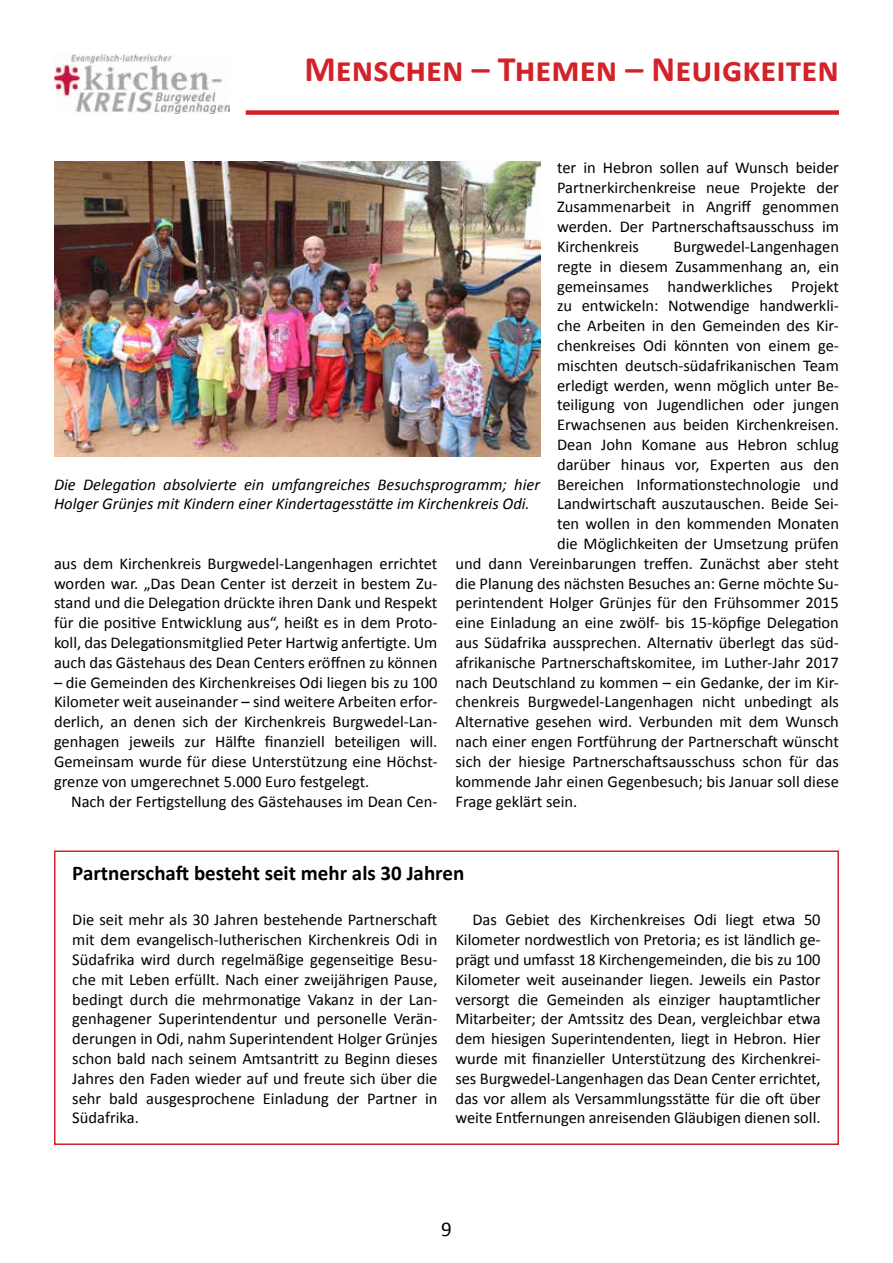
<style>
.page{position:relative;width:893px;height:1263px;background:#fff}
.page>*{position:absolute;margin:0;border:0;box-sizing:border-box;transform-origin:0 0}
.t1{font:700 36px "Calibri";color:#d2232a}
.t2{font:700 21px "Calibri";color:#000}
.t3{font:21px "Calibri";color:#000}
.t4{font:16.5px/19.8px "Calibri";color:#000;text-align:justify}
.t5{font:italic 16.5px/19.8px "Calibri";color:#000}
</style>
<div class="page">
<img style="left:54px;top:54px;width:176px;height:59px">
<div style="left:246px;top:110px;width:593px;height:5px;background:#d2232a"></div>
<img style="left:54px;top:162px;width:486px;height:294px">
<div style="left:54px;top:850px;width:785px;height:295px;border:2px solid #d2232a"></div>
<h1 class="t1" style="left:304px;top:46px;width:536px">Menschen – Themen – Neuigkeiten</h1>
<p class="t4" style="left:557px;top:157px;width:283px">ter in Hebron sollen auf Wunsch beider Partnerkirchenkreise neue Projekte der Zusammenarbeit in Angriff genommen werden. Der Partnerschaftsausschuss im Kirchenkreis</p>
<p class="t4" style="left:673px;top:237px;width:167px">Burgwedel-Langenhagen</p>
<p class="t4" style="left:557px;top:256px;width:283px">regte in diesem Zusammenhang an, ein</p>
<p class="t4" style="left:557px;top:276px;width:283px">gemeinsames handwerkliches Projekt</p>
<p class="t4" style="left:557px;top:296px;width:283px">zu entwickeln: Notwendige handwerkli-</p>
<p class="t4" style="left:557px;top:316px;width:283px">che Arbeiten in den Gemeinden des Kir-</p>
<p class="t4" style="left:557px;top:336px;width:283px">chenkreises Odi könnten von einem ge-</p>
<p class="t4" style="left:557px;top:355px;width:283px">mischten deutsch-südafrikanischen Team</p>
<p class="t4" style="left:557px;top:375px;width:283px">erledigt werden, wenn möglich unter Be-</p>
<p class="t4" style="left:557px;top:395px;width:283px">teiligung von Jugendlichen oder jungen</p>
<p class="t4" style="left:557px;top:415px;width:283px">Erwachsenen aus beiden Kirchenkreisen.</p>
<p class="t4" style="left:557px;top:435px;width:283px">Dean John Komane aus Hebron schlug</p>
<p class="t4" style="left:557px;top:454px;width:283px">darüber hinaus vor, Experten aus den</p>
<p class="t4" style="left:557px;top:474px;width:283px">Bereichen Informationstechnologie und</p>
<p class="t4" style="left:557px;top:494px;width:283px">Landwirtschaft auszutauschen. Beide Sei-</p>
<p class="t4" style="left:557px;top:514px;width:283px">ten wollen in den kommenden Monaten</p>
<p class="t4" style="left:557px;top:534px;width:283px">die Möglichkeiten der Umsetzung prüfen</p>
<p class="t4" style="left:455px;top:553px;width:385px">und dann Vereinbarungen treffen. Zunächst aber steht</p>
<p class="t4" style="left:455px;top:573px;width:385px">die Planung des nächsten Besuches an: Gerne möchte Su-</p>
<p class="t4" style="left:455px;top:593px;width:385px">perintendent Holger Grünjes für den Frühsommer 2015</p>
<p class="t4" style="left:455px;top:613px;width:385px">eine Einladung an eine zwölf- bis 15-köpfige Delegation</p>
<p class="t4" style="left:455px;top:633px;width:385px">aus Südafrika aussprechen. Alternativ überlegt das süd-</p>
<p class="t4" style="left:455px;top:652px;width:385px">afrikanische Partnerschaftskomitee, im Luther-Jahr 2017</p>
<p class="t4" style="left:455px;top:672px;width:385px">nach Deutschland zu kommen – ein Gedanke, der im Kir-</p>
<p class="t4" style="left:455px;top:692px;width:385px">chenkreis Burgwedel-Langenhagen nicht unbedingt als</p>
<p class="t4" style="left:455px;top:712px;width:385px">Alternative gesehen wird. Verbunden mit dem Wunsch</p>
<p class="t4" style="left:455px;top:732px;width:385px">nach einer engen Fortführung der Partnerschaft wünscht</p>
<p class="t4" style="left:455px;top:751px;width:385px">sich der hiesige Partnerschaftsausschuss schon für das</p>
<p class="t4" style="left:455px;top:771px;width:385px">kommende Jahr einen Gegenbesuch; bis Januar soll diese</p>
<p class="t4" style="left:455px;top:791px;width:123px">Frage geklärt sein.</p>
<p class="t5" style="left:54px;top:474px;width:488px">Die Delegation absolvierte ein umfangreiches Besuchsprogramm; hier<br>Holger Grünjes mit Kindern einer Kindertagesstätte im Kirchenkreis Odi.</p>
<p class="t4" style="left:54px;top:553px;width:385px">aus dem Kirchenkreis Burgwedel-Langenhagen errichtet worden war. „Das Dean Center ist derzeit in bestem Zu&shy;stand und die Delegation drückte ihren Dank und Respekt für die positive Entwicklung aus“, heißt es in dem Proto&shy;koll, das Delegationsmitglied Peter Hartwig anfertigte. Um auch das Gästehaus des Dean Centers eröffnen zu können</p>
<p class="t4" style="left:54px;top:672px;width:385px">– die Gemeinden des Kirchenkreises Odi liegen bis zu 100<br>Kilometer weit auseinander – sind weitere Arbeiten erfor&shy;derlich, an denen sich der Kirchenkreis Burgwedel-Lan&shy;genhagen jeweils zur Hälfte finanziell beteiligen will.<br>Gemeinsam wurde für diese Unterstützung eine Höchst&shy;grenze von umgerechnet 5.000 Euro festgelegt.</p>
<p class="t4" style="left:71px;top:791px;width:368px">Nach der Fertigstellung des Gästehauses im Dean Cen-</p>
<p class="t2" style="left:72px;top:860px;width:394px">Partnerschaft besteht seit mehr als 30 Jahren</p>
<p class="t4" style="left:72px;top:910px;width:367px">Die seit mehr als 30 Jahren bestehende Partnerschaft mit dem evangelisch-lutherischen Kirchenkreis Odi in Südafrika wird durch regelmäßige gegenseitige Besu&shy;che mit Leben erfüllt. Nach einer zweijährigen Pause, bedingt durch die mehrmonatige Vakanz in der Lan&shy;genhagener Superintendentur und personelle Verän&shy;derungen in Odi, nahm Superintendent Holger Grünjes schon bald nach seinem Amtsantritt zu Beginn dieses Jahres den Faden wieder auf und freute sich über die sehr bald ausgesprochene Einladung der Partner in Südafrika.</p>
<p class="t4" style="left:455px;top:910px;width:367px;text-indent:17px">Das Gebiet des Kirchenkreises Odi liegt etwa 50<br>Kilometer nordwestlich von Pretoria; es ist ländlich ge&shy;prägt und umfasst 18 Kirchengemeinden, die bis zu 100<br>Kilometer weit auseinander liegen. Jeweils ein Pastor versorgt die Gemeinden als einziger hauptamtlicher Mitarbeiter; der Amtssitz des Dean, vergleichbar etwa dem hiesigen Superintendenten, liegt in Hebron. Hier wurde mit finanzieller Unterstützung des Kirchenkrei&shy;ses Burgwedel-Langenhagen das Dean Center errichtet, das vor allem als Versammlungsstätte für die oft über weite Entfernungen anreisenden Gläubigen dienen soll.</p>
<p class="t3" style="left:441px;top:1216px;width:12px">9</p>
</div>
